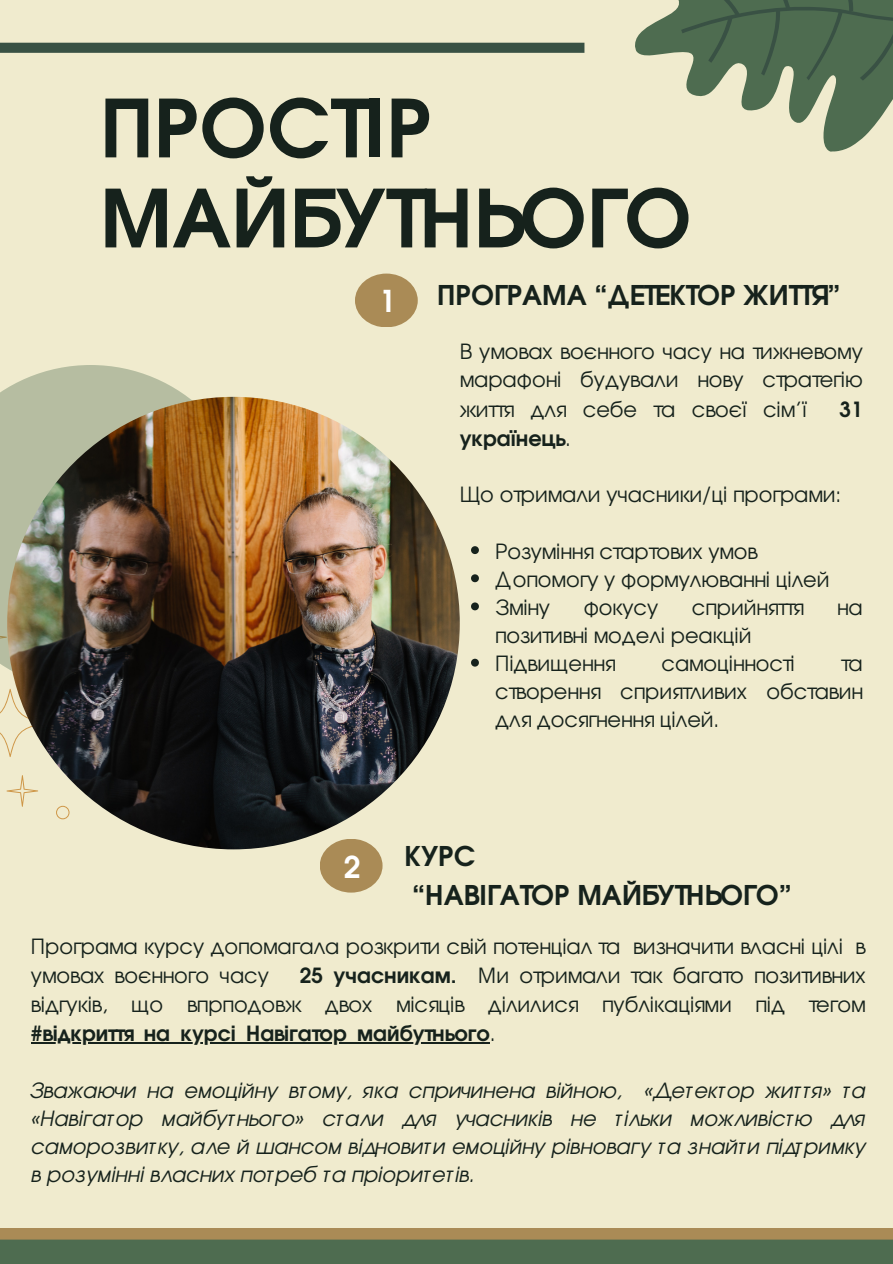
<style>
.page{position:relative;width:893px;height:1264px;background:#fff}
.page>*{position:absolute;margin:0;border:0;box-sizing:border-box;transform-origin:0 0}
.t1{font:700 79.5px/90px "Te X Gyre Adventor";color:#16221c}
.t2{font:700 30px "Te X Gyre Adventor";color:#fff}
.t3{font:700 27.15px/38.2px "Te X Gyre Adventor";color:#16221c}
.t4{font:20.85px/28.7px "Te X Gyre Adventor";color:#16221c;text-align:justify}
.t5{font:italic 20.85px/28.2px "Te X Gyre Adventor";color:#16221c;text-align:justify}
.t6{font:700 20.85px "Te X Gyre Adventor";color:#16221c}
.s1{font-weight:400}
.s2{font-weight:700}
</style>
<div class="page">
<div style="left:0;top:0;width:892px;height:1263px;background:#f0ebce"></div>
<div style="left:0;top:43px;width:584px;height:10px;background:#395144"></div>
<svg style="left:0;top:691px;width:120px;height:128px"></svg>
<svg style="left:0;top:365px;width:254px;height:326px;fill:#b6bda1"></svg>
<img style="left:7px;top:397px;width:452px;height:452px;border-radius:50%">
<svg style="left:0;top:1228px;width:892px;height:35px;background:#6c7651"></svg>
<div style="left:355px;top:273px;width:63px;height:54px;background:#aa8b56;border-radius:50%"></div>
<div style="left:320px;top:838px;width:62px;height:54px;background:#aa8b56;border-radius:50%"></div>
<svg style="left:471px;top:546px;width:8px;height:8px"></svg>
<svg style="left:471px;top:574px;width:8px;height:8px"></svg>
<svg style="left:471px;top:602px;width:8px;height:8px"></svg>
<svg style="left:471px;top:658px;width:8px;height:8px"></svg>
<hr style="left:31px;top:1042px;width:459px;height:1px;background:#16221c">
<svg style="left:635px;top:9px;width:257px;height:143px"></svg>
<svg style="left:676px;top:0;width:216px;height:81px;background:#557056"></svg>
<p class="t1" style="left:100px;top:75px;width:593px">ПРОСТІР<br>МАЙБУТНЬОГО</p>
<p class="t2" style="left:379px;top:275px;width:18px">1</p>
<p class="t3" style="left:437px;top:273px;width:405px">ПРОГРАМА “ДЕТЕКТОР ЖИТТЯ”</p>
<h1 class="t4" style="left:459px;top:336px;width:404px">В умовах воєнного часу на тижневому марафоні будували нову стратегію життя для себе та своєї сім’ї</h1>
<h1 class="t6" style="left:839px;top:391px;width:25px">31</h1>
<h1 class="t6" style="left:459px;top:420px;width:113px">українець<span class="s1">.</span></h1>
<p class="t4" style="left:459px;top:479px;width:383px">Що отримали учасники/ці програми:</p>
<h2 class="t4" style="left:495px;top:535px;width:264px">Розуміння стартових умов</h2>
<p class="t4" style="left:495px;top:563px;width:336px">Допомогу у формулюванні цілей</p>
<p class="t4" style="left:495px;top:591px;width:56px">Зміну</p>
<p class="t4" style="left:583px;top:591px;width:76px">фокусу</p>
<p class="t4" style="left:691px;top:591px;width:113px">сприйняття</p>
<p class="t4" style="left:837px;top:591px;width:27px">на</p>
<p class="t4" style="left:495px;top:619px;width:257px">позитивні моделі реакцій</p>
<p class="t4" style="left:495px;top:647px;width:121px">Підвищення</p>
<p class="t4" style="left:661px;top:647px;width:135px">самоцінності</p>
<p class="t4" style="left:495px;top:648px;width:369px;line-height:28.2px;text-indent:346px">та створення сприятливих обставин для досягнення цілей.</p>
<p class="t2" style="left:344px;top:840px;width:18px">2</p>
<p class="t3" style="left:404px;top:834px;width:389px">КУРС<br>“НАВІГАТОР МАЙБУТНЬОГО”</p>
<p class="t4" style="left:31px;top:929px;width:836px;line-height:29.2px">Програма курсу допомагала розкрити свій потенціал та визначити власні цілі в умовах воєнного часу</p>
<p class="t4" style="left:31px;top:959px;width:836px;line-height:29.2px;text-align:right"><span class="s2">25 учасникам.</span> Ми отримали так багато позитивних<br>відгуків, що впрподовж двох місяців ділилися публікаціями під тегом</p>
<h2 class="t6" style="left:31px;top:1015px;width:466px">#відкриття_на_курсі_Навігатор_майбутнього<span class="s1">.</span></h2>
<h2 class="t5" style="left:31px;top:1074px;width:836px">Зважаючи на емоційну втому, яка спричинена війною, «Детектор життя» та «Навігатор майбутнього» стали для учасників не тільки можливістю для саморозвитку, але й шансом відновити емоційну рівновагу та знайти підтримку в розумінні власних потреб та пріоритетів.</h2>
</div>
